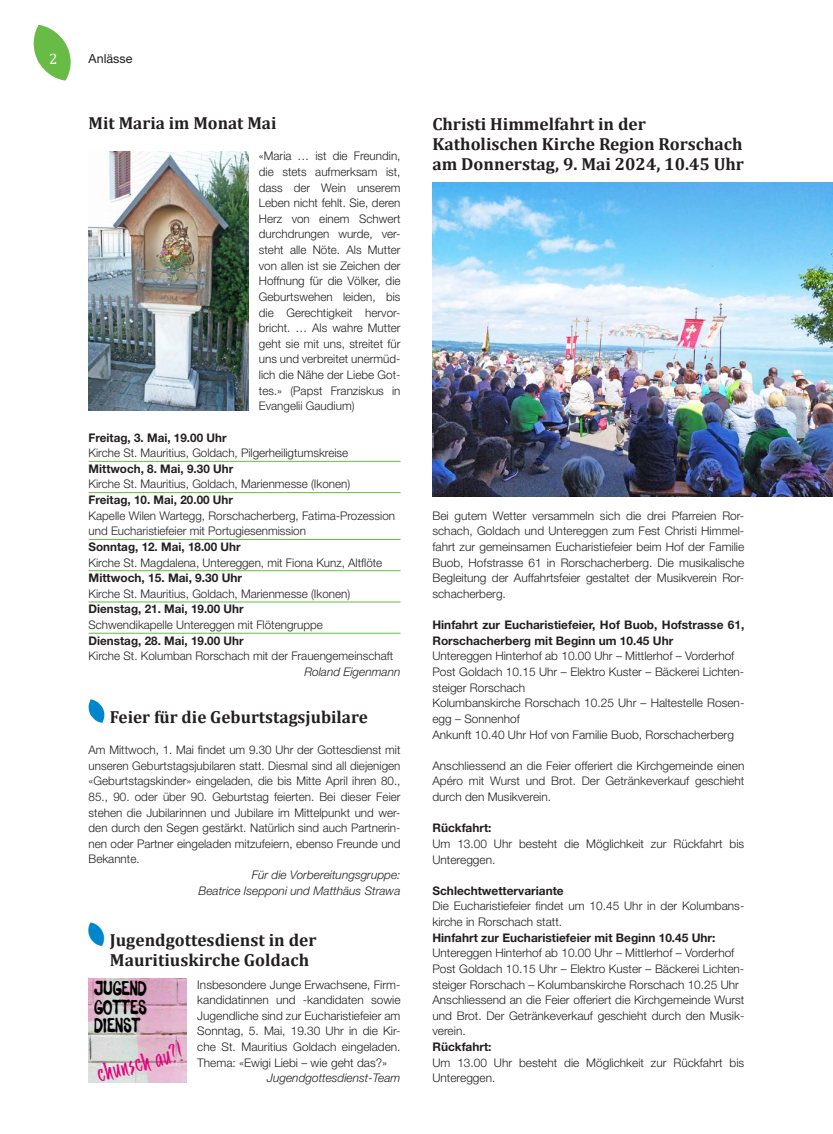
<style>
.page{position:relative;width:833px;height:1134px;background:#fff}
.page>*{position:absolute;margin:0;border:0;box-sizing:border-box;transform-origin:0 0}
.t1{font:25px "Trailmade";color:#e6007d}
.t2{font:700 17.5px/20px "Cambria";color:#231f20}
.t3{font:15.12px/18.1px "Spray Letters";letter-spacing:.04em;color:#000;text-align:justify}
.t4{font:15px "Cambria";color:#fff}
.t5{font:12.5px "Helvetica Neue LT Std";color:#231f20}
.t6{font:300 11.88px/15.6px "Helvetica Neue LT Std";color:#231f20}
.t7{font:700 11.88px/15.6px "Helvetica Neue LT Std";color:#231f20}
.t8{font:italic 300 11.88px/15.6px "Helvetica Neue LT Std";color:#231f20;text-align:right}
</style>
<div class="page">
<svg style="left:33px;top:25px;width:38px;height:56px"></svg>
<hr style="left:89px;top:461px;width:311px;height:1px;background:#68bc45">
<hr style="left:89px;top:492px;width:311px;height:1px;background:#68bc45">
<hr style="left:89px;top:539px;width:311px;height:1px;background:#68bc45">
<hr style="left:89px;top:570px;width:311px;height:1px;background:#68bc45">
<hr style="left:89px;top:602px;width:311px;height:1px;background:#68bc45">
<hr style="left:89px;top:633px;width:311px;height:1px;background:#68bc45">
<svg style="left:88px;top:699px;width:17px;height:24px"></svg>
<img style="left:89px;top:152px;width:159px;height:258px">
<img style="left:89px;top:978px;width:98px;height:104px">
<img style="left:432px;top:183px;width:401px;height:313px">
<p class="t4" style="left:49px;top:50px;width:10px">2</p>
<p class="t5" style="left:89px;top:51px;width:45px">Anlässe</p>
<h2 class="t2" style="left:89px;top:112px;width:189px">Mit Maria im Monat Mai</h2>
<p class="t6" style="left:259px;top:148px;width:143px;text-align:justify">«Maria … ist die Freundin, die stets aufmerksam ist, dass der Wein unserem Leben nicht fehlt. Sie, deren Herz von einem Schwert durchdrungen wurde, ver&shy;steht alle Nöte. Als Mutter von allen ist sie Zeichen der Hoffnung für die Völker, die Geburtswehen leiden, bis die Gerechtigkeit hervor&shy;bricht. … Als wahre Mutter geht sie mit uns, streitet für uns und verbreitet unermüd&shy;lich die Nähe der Liebe Got&shy;tes.» (Papst Franziskus in Evangelii Gaudium)</p>
<p class="t7" style="left:89px;top:429px;width:139px">Freitag, 3. Mai, 19.00 Uhr</p>
<p class="t6" style="left:89px;top:445px;width:261px">Kirche St. Mauritius, Goldach, Pilgerheiligtumskreise</p>
<p class="t7" style="left:89px;top:460px;width:146px">Mittwoch, 8. Mai, 9.30 Uhr</p>
<p class="t6" style="left:89px;top:476px;width:263px">Kirche St. Mauritius, Goldach, Marienmesse (Ikonen)</p>
<p class="t7" style="left:89px;top:492px;width:146px">Freitag, 10. Mai, 20.00 Uhr</p>
<p class="t6" style="left:89px;top:507px;width:308px">Kapelle Wilen Wartegg, Rorschacherberg, Fatima-Prozession und Eucharistiefeier mit Portugiesenmission</p>
<p class="t7" style="left:89px;top:539px;width:153px">Sonntag, 12. Mai, 18.00 Uhr</p>
<p class="t6" style="left:89px;top:554px;width:295px">Kirche St. Magdalena, Untereggen, mit Fiona Kunz, Altflöte</p>
<p class="t7" style="left:89px;top:570px;width:155px">Mittwoch, 15. Mai, 9.30 Uhr</p>
<p class="t6" style="left:89px;top:585px;width:263px">Kirche St. Mauritius, Goldach, Marienmesse (Ikonen)</p>
<p class="t7" style="left:89px;top:601px;width:156px">Dienstag, 21. Mai, 19.00 Uhr</p>
<p class="t6" style="left:89px;top:617px;width:236px">Schwendikapelle Untereggen mit Flötengruppe</p>
<p class="t7" style="left:89px;top:632px;width:156px">Dienstag, 28. Mai, 19.00 Uhr</p>
<p class="t6" style="left:89px;top:648px;width:306px">Kirche St. Kolumban Rorschach mit der Frauengemeinschaft</p>
<p class="t8" style="left:304px;top:664px;width:98px">Roland Eigenmann</p>
<h2 class="t2" style="left:110px;top:706px;width:259px">Feier für die Geburtstagsjubilare</h2>
<p class="t6" style="left:89px;top:742px;width:313px;text-align:justify">Am Mittwoch, 1. Mai findet um 9.30 Uhr der Gottesdienst mit unseren Geburtstagsjubilaren statt. Diesmal sind all diejenigen «Geburtstagskinder» eingeladen, die bis Mitte April ihren 80., 85., 90. oder über 90. Geburtstag feierten. Bei dieser Feier stehen die Jubilarinnen und Jubilare im Mittelpunkt und wer&shy;den durch den Segen gestärkt. Natürlich sind auch Partnerin&shy;nen oder Partner eingeladen mitzufeiern, ebenso Freunde und Bekannte.</p>
<p class="t8" style="left:198px;top:867px;width:203px">Für die Vorbereitungsgruppe:<br>Beatrice Isepponi und Matthäus Strawa</p>
<h2 class="t2" style="left:110px;top:929px;width:208px">Jugendgottesdienst in der<br>Mauritiuskirche Goldach</h2>
<p class="t6" style="left:197px;top:976px;width:205px;text-align:justify">Insbesondere Junge Erwachsene, Firm&shy;kandidatinnen und -kandidaten sowie Jugendliche sind zur Eucharistiefeier am Sonntag, 5. Mai, 19.30 Uhr in die Kir&shy;che St. Mauritius Goldach eingeladen.<br>Thema: «Ewigi Liebi – wie geht das?»</p>
<p class="t8" style="left:267px;top:1070px;width:135px">Jugendgottesdienst-Team</p>
<p class="t3" style="left:94px;top:979px;width:54px">JUGEND GOTTES DIENST</p>
<h1 class="t1" style="left:93px;top:1058px;width:89px;rotate:-14deg">chunsch au?!</h1>
<h2 class="t2" style="left:432px;top:113px;width:313px">Christi Himmelfahrt in der<br>Katholischen Kirche Region Rorschach am Donnerstag, 9. Mai 2024, 10.45 Uhr</h2>
<p class="t6" style="left:432px;top:507px;width:313px;text-align:justify">Bei gutem Wetter versammeln sich die drei Pfarreien Ror&shy;schach, Goldach und Untereggen zum Fest Christi Himmel&shy;fahrt zur gemeinsamen Eucharistiefeier beim Hof der Familie Buob, Hofstrasse 61 in Rorschacherberg. Die musikalische Begleitung der Auffahrtsfeier gestaltet der Musikverein Ror&shy;schacherberg.</p>
<p class="t7" style="left:432px;top:617px;width:313px">Hinfahrt zur Eucharistiefeier, Hof Buob, Hofstrasse 61,<br>Rorschacherberg mit Beginn um 10.45 Uhr</p>
<p class="t6" style="left:432px;top:648px;width:313px">Untereggen Hinterhof ab 10.00 Uhr – Mittlerhof – Vorderhof Post Goldach 10.15 Uhr – Elektro Kuster – Bäckerei Lichten&shy;steiger Rorschach<br>Kolumbanskirche Rorschach 10.25 Uhr – Haltestelle Rosen&shy;egg – Sonnenhof<br>Ankunft 10.40 Uhr Hof von Familie Buob, Rorschacherberg</p>
<p class="t6" style="left:432px;top:757px;width:313px;text-align:justify">Anschliessend an die Feier offeriert die Kirchgemeinde einen Apéro mit Wurst und Brot. Der Getränkeverkauf geschieht durch den Musikverein.</p>
<p class="t7" style="left:432px;top:820px;width:61px">Rückfahrt:</p>
<p class="t6" style="left:432px;top:836px;width:313px">Um 13.00 Uhr besteht die Möglichkeit zur Rückfahrt bis<br>Untereggen.</p>
<p class="t7" style="left:432px;top:882px;width:133px">Schlechtwettervariante</p>
<p class="t6" style="left:432px;top:898px;width:313px">Die Eucharistiefeier findet um 10.45 Uhr in der Kolumbans&shy;kirche in Rorschach statt.</p>
<p class="t7" style="left:432px;top:929px;width:285px">Hinfahrt zur Eucharistiefeier mit Beginn 10.45 Uhr:</p>
<p class="t6" style="left:432px;top:945px;width:313px">Untereggen Hinterhof ab 10.00 Uhr – Mittlerhof – Vorderhof Post Goldach 10.15 Uhr – Elektro Kuster – Bäckerei Lichten&shy;steiger Rorschach – Kolumbanskirche Rorschach 10.25 Uhr Anschliessend an die Feier offeriert die Kirchgemeinde Wurst und Brot. Der Getränkeverkauf geschieht durch den Musik&shy;verein.</p>
<p class="t7" style="left:432px;top:1039px;width:61px">Rückfahrt:</p>
<p class="t6" style="left:432px;top:1054px;width:313px">Um 13.00 Uhr besteht die Möglichkeit zur Rückfahrt bis<br>Untereggen.</p>
</div>
